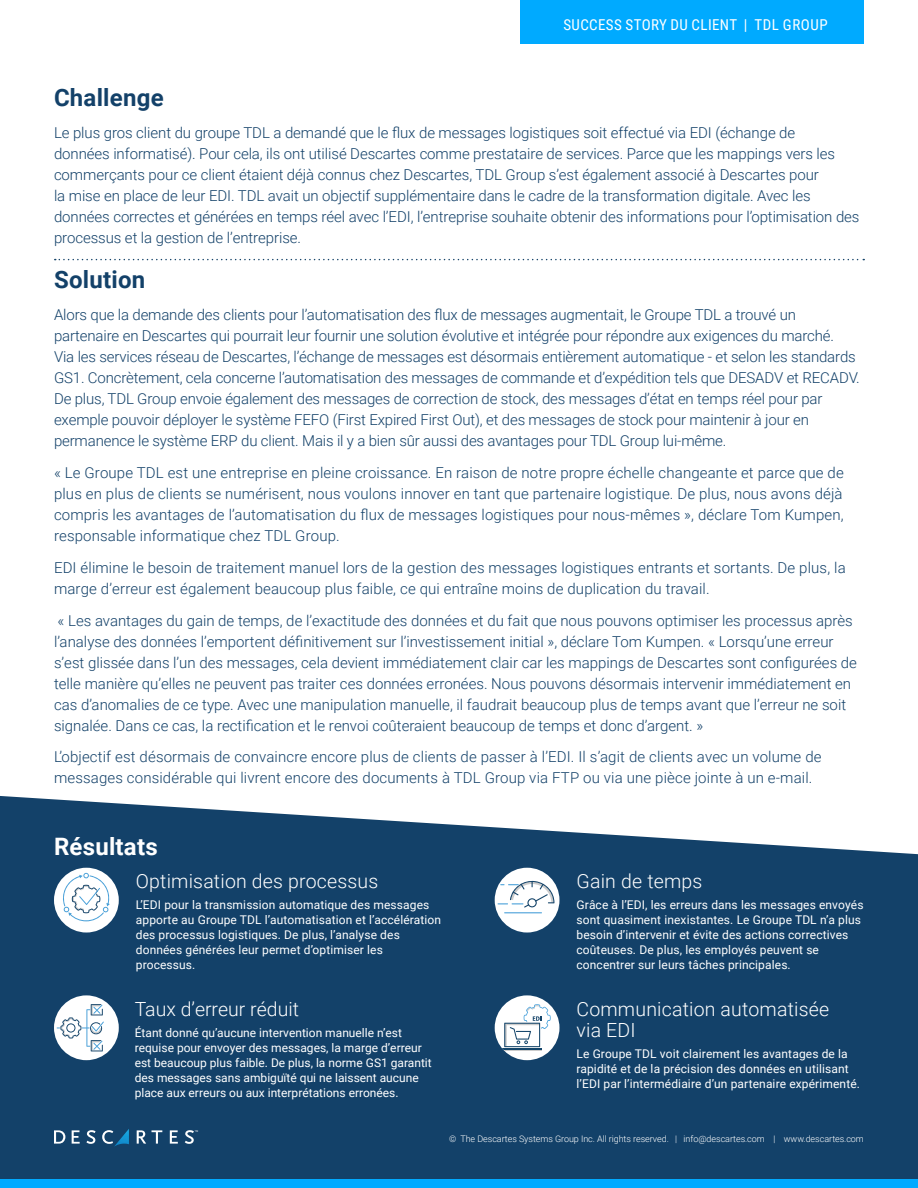
<style>
.page{position:relative;width:918px;height:1188px;background:#fff}
.page>*{position:absolute;margin:0;border:0;box-sizing:border-box;transform-origin:0 0}
.t1{font:700 24px "Roboto";letter-spacing:.01em;color:#134169}
.t2{font:700 24px "Roboto";letter-spacing:.01em;color:#fff}
.t3{font:300 19.5px/21px "Roboto";letter-spacing:.01em;color:#fff}
.t4{font:300 15px/21px "Roboto";letter-spacing:-.005em;color:#134169}
.t5{font:15px "Roboto Condensed";letter-spacing:.025em;color:#fff}
.t6{font:12px/15px "Roboto";letter-spacing:.01em;color:#fff}
.t7{font:300 9px "Roboto";letter-spacing:-.005em;color:#fff}
</style>
<div class="page">
<svg style="left:0;top:796px;width:918px;height:383px;background:#254f74"></svg>
<svg style="left:55px;top:259px;width:809px;height:1px"></svg>
<div style="left:0;top:1179px;width:918px;height:9px;background:#0af"></div>
<svg style="left:72px;top:1130px;width:8px;height:14px"></svg>
<svg style="left:86px;top:1130px;width:10px;height:14px"></svg>
<svg style="left:102px;top:1129px;width:27px;height:18px"></svg>
<svg style="left:54px;top:1130px;width:11px;height:14px"></svg>
<svg style="left:137px;top:1130px;width:9px;height:14px"></svg>
<svg style="left:152px;top:1130px;width:10px;height:14px"></svg>
<svg style="left:170px;top:1130px;width:8px;height:14px"></svg>
<svg style="left:185px;top:1130px;width:13px;height:14px"></svg>
<div style="left:495px;top:868px;width:64px;height:65px;background:#fff;border-radius:50%"></div>
<div style="left:54px;top:868px;width:65px;height:65px;background:#fff;border-radius:50%"></div>
<div style="left:54px;top:995px;width:65px;height:65px;background:#fff;border-radius:50%"></div>
<svg style="left:57px;top:1004px;width:47px;height:47px"></svg>
<div style="left:520px;top:0;width:344px;height:43px;background:#0af"></div>
<div style="left:495px;top:995px;width:64px;height:65px;background:#fff;border-radius:50%"></div>
<hr style="left:502px;top:1049px;width:40px;height:2px;background:#ccc">
<hr style="left:502px;top:1048px;width:40px;height:1px;background:#15466b">
<svg style="left:504px;top:1004px;width:47px;height:43px"></svg>
<svg style="left:63px;top:873px;width:47px;height:49px"></svg>
<hr style="left:504px;top:912px;width:38px;height:1px;background:#479fd8">
<svg style="left:498px;top:879px;width:56px;height:29px"></svg>
<p class="t5" style="left:563px;top:14px;width:266px">SUCCESS STORY DU CLIENT | TDL GROUP</p>
<h1 class="t1" style="left:54px;top:81px;width:111px">Challenge</h1>
<p class="t4" style="left:54px;top:122px;width:807px">Le plus gros client du groupe TDL a demandé que le flux de messages logistiques soit effectué via EDI (échange de<br>données informatisé). Pour cela, ils ont utilisé Descartes comme prestataire de services. Parce que les mappings vers les commerçants pour ce client étaient déjà connus chez Descartes, TDL Group s’est également associé à Descartes pour<br>la mise en place de leur EDI. TDL avait un objectif supplémentaire dans le cadre de la transformation digitale. Avec les données correctes et générées en temps réel avec l’EDI, l’entreprise souhaite obtenir des informations pour l’optimisation des processus et la gestion de l’entreprise.</p>
<h1 class="t1" style="left:54px;top:263px;width:93px">Solution</h1>
<p class="t4" style="left:54px;top:304px;width:807px">Alors que la demande des clients pour l’automatisation des flux de messages augmentait, le Groupe TDL a trouvé un partenaire en Descartes qui pourrait leur fournir une solution évolutive et intégrée pour répondre aux exigences du marché.<br>Via les services réseau de Descartes, l’échange de messages est désormais entièrement automatique - et selon les standards GS1. Concrètement, cela concerne l’automatisation des messages de commande et d’expédition tels que DESADV et RECADV.<br>De plus, TDL Group envoie également des messages de correction de stock, des messages d’état en temps réel pour par exemple pouvoir déployer le système FEFO (First Expired First Out), et des messages de stock pour maintenir à jour en permanence le système ERP du client. Mais il y a bien sûr aussi des avantages pour TDL Group lui-même.</p>
<p class="t4" style="left:54px;top:462px;width:791px;text-align:justify">« Le Groupe TDL est une entreprise en pleine croissance. En raison de notre propre échelle changeante et parce que de plus en plus de clients se numérisent, nous voulons innover en tant que partenaire logistique. De plus, nous avons déjà compris les avantages de l’automatisation du flux de messages logistiques pour nous-mêmes », déclare Tom Kumpen, responsable informatique chez TDL Group.</p>
<p class="t4" style="left:54px;top:557px;width:793px">EDI élimine le besoin de traitement manuel lors de la gestion des messages logistiques entrants et sortants. De plus, la marge d’erreur est également beaucoup plus faible, ce qui entraîne moins de duplication du travail.</p>
<p class="t4" style="left:54px;top:609px;width:805px">« Les avantages du gain de temps, de l’exactitude des données et du fait que nous pouvons optimiser les processus après l’analyse des données l’emportent définitivement sur l’investissement initial », déclare Tom Kumpen. « Lorsqu’une erreur s’est glissée dans l’un des messages, cela devient immédiatement clair car les mappings de Descartes sont configurées de telle manière qu’elles ne peuvent pas traiter ces données erronées. Nous pouvons désormais intervenir immédiatement en cas d’anomalies de ce type. Avec une manipulation manuelle, il faudrait beaucoup plus de temps avant que l’erreur ne soit signalée. Dans ce cas, la rectification et le renvoi coûteraient beaucoup de temps et donc d’argent. »</p>
<p class="t4" style="left:54px;top:746px;width:769px">L’objectif est désormais de convaincre encore plus de clients de passer à l’EDI. Il s’agit de clients avec un volume de messages considérable qui livrent encore des documents à TDL Group via FTP ou via une pièce jointe à un e-mail.</p>
<h1 class="t2" style="left:54px;top:830px;width:105px">Résultats</h1>
<h2 class="t3" style="left:136px;top:870px;width:244px">Optimisation des processus</h2>
<p class="t6" style="left:136px;top:897px;width:307px">L’EDI pour la transmission automatique des messages apporte au Groupe TDL l’automatisation et l’accélération des processus logistiques. De plus, l’analyse des données générées leur permet d’optimiser les processus.</p>
<h2 class="t3" style="left:135px;top:998px;width:166px">Taux d’erreur réduit</h2>
<p class="t6" style="left:135px;top:1025px;width:299px">Étant donné qu’aucune intervention manuelle n’est requise pour envoyer des messages, la marge d’erreur est beaucoup plus faible. De plus, la norme GS1 garantit des messages sans ambiguïté qui ne laissent aucune place aux erreurs ou aux interprétations erronées.</p>
<h2 class="t3" style="left:577px;top:870px;width:127px">Gain de temps</h2>
<p class="t6" style="left:577px;top:897px;width:289px">Grâce à l’EDI, les erreurs dans les messages envoyés sont quasiment inexistantes. Le Groupe TDL n’a plus besoin d’intervenir et évite des actions correctives coûteuses. De plus, les employés peuvent se concentrer sur leurs tâches principales.</p>
<h2 class="t3" style="left:577px;top:998px;width:254px">Communication automatisée via EDI</h2>
<p class="t6" style="left:577px;top:1046px;width:285px">Le Groupe TDL voit clairement les avantages de la rapidité et de la précision des données en utilisant l’EDI par l’intermédiaire d’un partenaire expérimenté.</p>
<p class="t7" style="left:449px;top:1132px;width:416px">© The Descartes Systems Group Inc. All rights reserved. | info@descartes.com | www.descartes.com</p>
</div>
